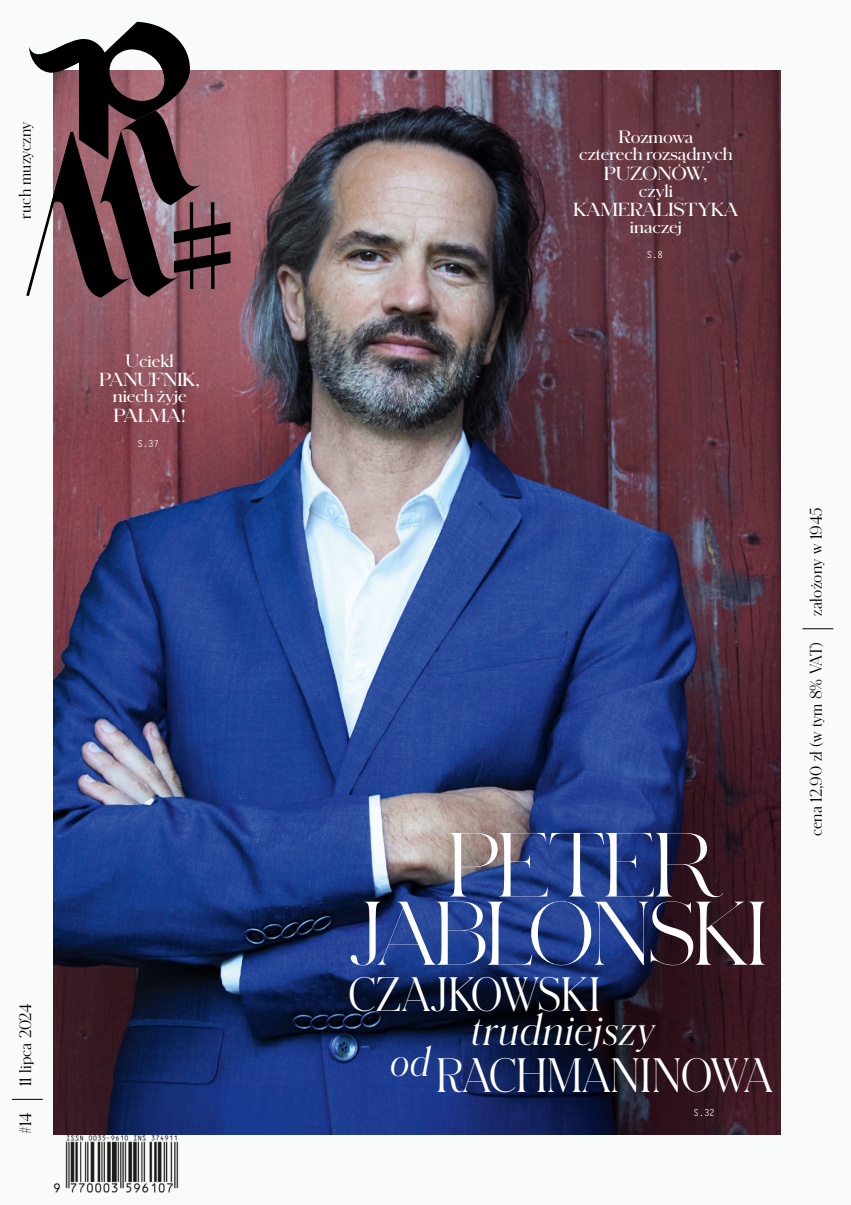
<style>
.page{position:relative;width:851px;height:1205px;background:#fff}
.page>*{position:absolute;margin:0;border:0;box-sizing:border-box;transform-origin:0 0}
.t1{font:300 84.75px "Schnyder Wide XL";color:#fff;scale:.96 1}
.t2{font:300 84.12px "Schnyder Wide XL";color:#fff;scale:.94 1}
.t3{font:300 45px "Schnyder M";color:#fff;scale:.96 1}
.t4{font:italic 300 41.88px "Schnyder M";letter-spacing:.03em;color:#fff}
.t5{font:italic 300 39.38px "Schnyder M";color:#fff}
.t6{font:600 17.62px "Schnyder Wide S";color:#fff}
.t7{font:600 16.75px/16.9px "Schnyder Wide S";color:#fff;text-align:center}
.t8{font:300 15.75px "Schnyder S";letter-spacing:.01em;color:#000}
.t9{font:300 9.62px "Iosevka";color:#fff}
.s1{font-size:16.75px}
</style>
<div class="page">
<div style="left:0;top:0;width:850px;height:1205px;background:#f9fafa"></div>
<img style="left:53px;top:71px;width:727px;height:1063px">
<div style="left:0;top:0;width:372px;height:437px;background:#fff;opacity:.08"></div>
<svg style="left:26px;top:22px;width:204px;height:276px"></svg>
<img style="left:53px;top:1135px;width:126px;height:57px">
<hr style="left:12px;top:1099px;width:31px;height:1px;background:#000">
<hr style="left:802px;top:628px;width:31px;height:1px;background:#000">
<div style="left:569px;top:133px;width:177px;height:119px;background:#000;opacity:.1"></div>
<div style="left:95px;top:357px;width:113px;height:83px;background:#000;opacity:.1"></div>
<p class="t8" style="left:14px;top:218px;width:98px;rotate:-90deg">ruch muzyczny</p>
<p class="t7" style="left:126px;top:352px;width:50px">Uciekł</p>
<p class="t6" style="left:99px;top:367px;width:102px">PANUFNIK,</p>
<p class="t7" style="left:113px;top:387px;width:76px">niech żyje</p>
<p class="t6" style="left:114px;top:403px;width:74px">PALMA<span class="s1">!</span></p>
<p class="t9" style="left:138px;top:435px;width:22px">S.37</p>
<p class="t8" style="left:15px;top:1086px;width:84px;rotate:-90deg">11 lipca 2024</p>
<p class="t8" style="left:15px;top:1134px;width:23px;rotate:-90deg">#14</p>
<p class="t7" style="left:579px;top:128px;width:155px">Rozmowa<br>czterech rozsądnych</p>
<p class="t6" style="left:604px;top:161px;width:105px">PUZONÓW,</p>
<p class="t7" style="left:638px;top:182px;width:36px">czyli</p>
<p class="t6" style="left:573px;top:197px;width:166px">KAMERALISTYKA</p>
<p class="t7" style="left:629px;top:218px;width:54px">inaczej</p>
<p class="t9" style="left:647px;top:246px;width:17px">S.8</p>
<h1 class="t1" style="left:449px;top:809px;width:284px">PETER</h1>
<h2 class="t2" style="left:351px;top:878px;width:442px">JABLONSKI</h2>
<h3 class="t3" style="left:348px;top:964px;width:263px">CZAJKOWSKI</h3>
<h3 class="t4" style="left:471px;top:1001px;width:184px">trudniejszy</h3>
<h3 class="t3" style="left:437px;top:1044px;width:351px">RACHMANINOWA</h3>
<h3 class="t5" style="left:390px;top:1034px;width:41px">od</h3>
<p class="t9" style="left:693px;top:1105px;width:22px">S.32</p>
<p class="t8" style="left:804px;top:616px;width:110px;rotate:-90deg">założony w 1945</p>
<p class="t8" style="left:804px;top:836px;width:196px;rotate:-90deg">cena 12,90 zł (w tym 8% VAT)</p>
</div>
